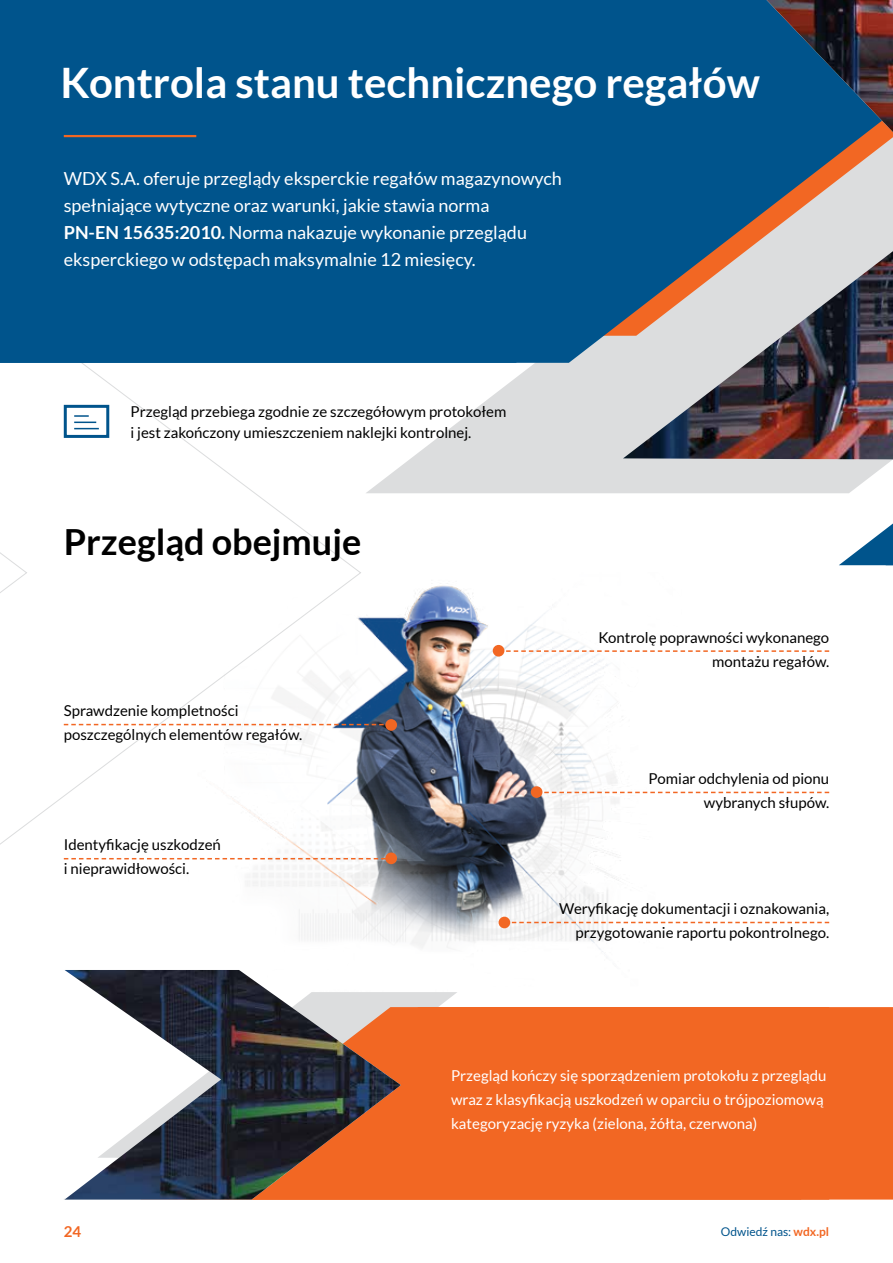
<style>
.page{position:relative;width:893px;height:1263px;background:#fff}
.page>*{position:absolute;margin:0;border:0;box-sizing:border-box;transform-origin:0 0}
.t1{font:700 42px "Lato";color:#fff}
.t2{font:700 36px "Lato";color:#000}
.t3{font:18px/27px "Lato";color:#fff}
.t4{font:15px/24px "Lato";color:#000}
.t5{font:15px/24px "Lato";color:#fff}
.t6{font:700 15px "Lato";color:#f26723}
.t7{font:12px "Lato";color:#00548c}
.s1{font-weight:700}
.s2{font-weight:700;color:#f26723}
</style>
<div class="page">
<hr style="left:64px;top:1199px;width:765px;height:1px;background:#dcddde">
<svg style="left:839px;top:523px;width:54px;height:42px"></svg>
<svg style="left:0;top:363px;width:361px;height:497px"></svg>
<svg style="left:366px;top:363px;width:527px;height:130px;fill:#dcddde"></svg>
<div style="left:0;top:0;width:623px;height:363px;background:#00548c"></div>
<img style="left:623px;top:0;width:270px;height:459px">
<img style="left:181px;top:573px;width:517px;height:379px">
<hr style="left:64px;top:135px;width:132px;height:2px;background:#f26723">
<svg style="left:64px;top:858px;width:321px;height:1px"></svg>
<svg style="left:64px;top:724px;width:321px;height:1px"></svg>
<svg style="left:542px;top:792px;width:287px;height:1px"></svg>
<svg style="left:504px;top:650px;width:325px;height:2px"></svg>
<svg style="left:510px;top:922px;width:319px;height:1px"></svg>
<div style="left:385px;top:719px;width:12px;height:12px;background:#f26723;border-radius:50%"></div>
<div style="left:385px;top:852px;width:12px;height:12px;background:#f26723;border-radius:50%"></div>
<div style="left:531px;top:786px;width:11px;height:12px;background:#f26723;border-radius:50%"></div>
<div style="left:493px;top:645px;width:11px;height:11px;background:#f26723;border-radius:50%"></div>
<div style="left:499px;top:917px;width:11px;height:11px;background:#f26723;border-radius:50%"></div>
<div style="left:401px;top:1007px;width:492px;height:192px;background:#f26723"></div>
<img style="left:65px;top:970px;width:336px;height:229px">
<div style="left:64px;top:405px;width:45px;height:33px;border:3px solid #00548c"></div>
<svg style="left:74px;top:415px;width:25px;height:14px"></svg>
<h1 class="t1" style="left:61px;top:58px;width:701px">Kontrola stanu technicznego regałów</h1>
<p class="t3" style="left:64px;top:164px;width:500px">WDX S.A. oferuje przeglądy eksperckie regałów magazynowych spełniające wytyczne oraz warunki, jakie stawia norma<br><span class="s1">PN-EN 15635:2010.</span> Norma nakazuje wykonanie przeglądu eksperckiego w odstępach maksymalnie 12 miesięcy.</p>
<p class="t4" style="left:131px;top:401px;width:377px;line-height:21px">Przegląd przebiega zgodnie ze szczegółowym protokołem i jest zakończony umieszczeniem naklejki kontrolnej.</p>
<h2 class="t2" style="left:64px;top:521px;width:299px">Przegląd obejmuje</h2>
<p class="t4" style="left:64px;top:698px;width:240px">Sprawdzenie kompletności poszczególnych elementów regałów.</p>
<p class="t4" style="left:64px;top:833px;width:159px">Identyfikację uszkodzeń i nieprawidłowości.</p>
<p class="t4" style="left:598px;top:625px;width:232px;text-align:right">Kontrolę poprawności wykonanego montażu regałów.</p>
<p class="t4" style="left:649px;top:766px;width:182px;text-align:right">Pomiar odchylenia od pionu wybranych słupów.</p>
<p class="t4" style="left:559px;top:896px;width:272px;text-align:right">Weryfikację dokumentacji i oznakowania, przygotowanie raportu pokontrolnego.</p>
<p class="t5" style="left:451px;top:1064px;width:377px">Przegląd kończy się sporządzeniem protokołu z przeglądu wraz z klasyfikacją uszkodzeń w oparciu o trójpoziomową kategoryzację ryzyka (zielona, żółta, czerwona)</p>
<p class="t6" style="left:64px;top:1223px;width:19px">24</p>
<p class="t7" style="left:721px;top:1225px;width:110px">Odwiedź nas: <span class="s2">wdx.pl</span></p>
</div>
